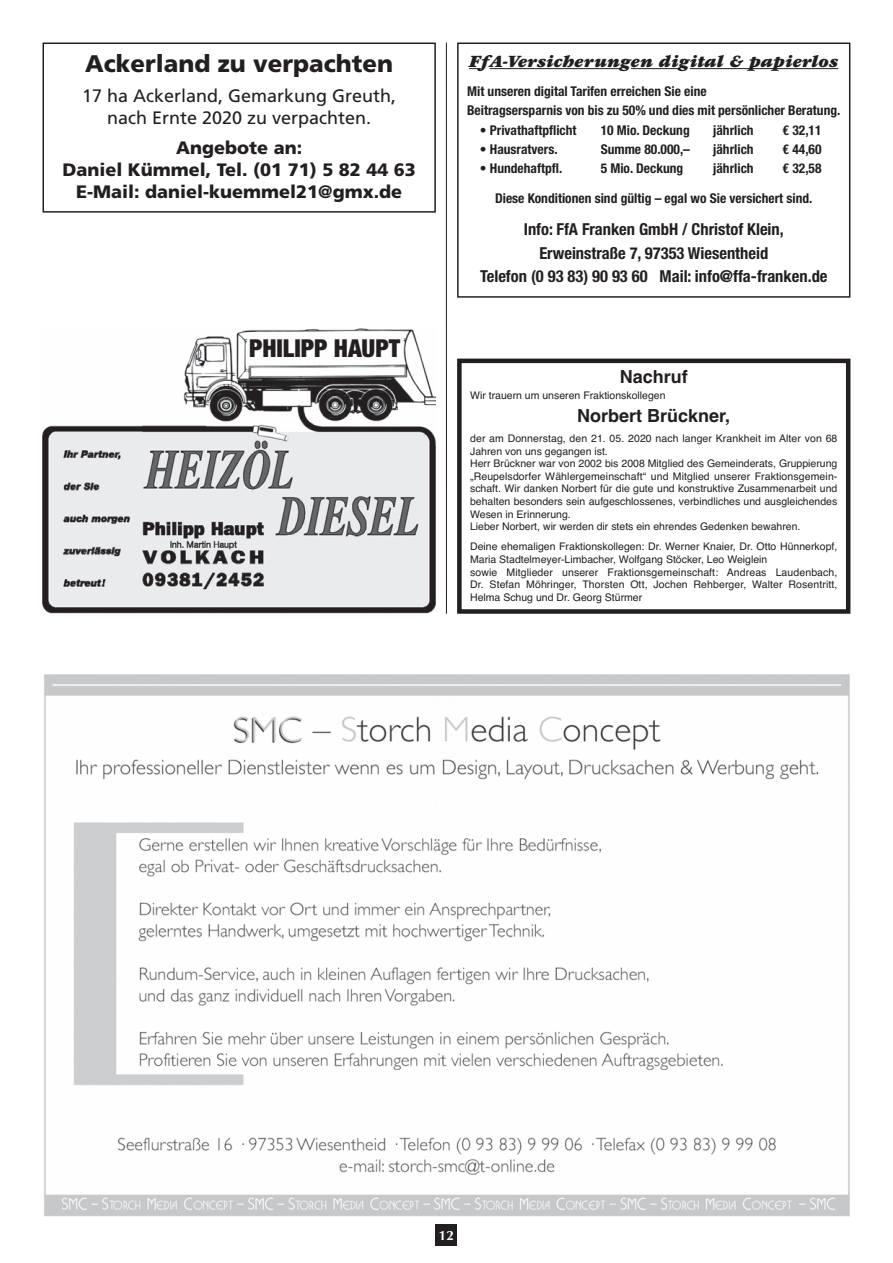
<style>
.page{position:relative;width:893px;height:1263px;background:#fff}
.page>*{position:absolute;margin:0;border:0;box-sizing:border-box;transform-origin:0 0}
.t1{font:900 condensed 24.75px "Helvetica Neue";color:#231f20}
.t2{font:900 24px "Frutiger";color:#231f20}
.t3{font:900 18px/21.6px "Frutiger";color:#231f20;text-align:center}
.t4{font:18px/21.6px "Frutiger";color:#231f20;text-align:center}
.t5{font:italic 900 18px "Garamond";color:#231f20}
.t6{font:700 18px "Helvetica";color:#231f20}
.t7{font:700 condensed 16.5px/23.4px "Helvetica Neue";color:#231f20;text-align:center}
.t8{font:700 condensed 13.5px/19.2px "Helvetica Neue";color:#231f20}
.t9{font:700 13.5px "Optima";color:#fff}
.t10{font:10.5px/12.6px "Helvetica";color:#231f20}
</style>
<div class="page">
<div style="left:436px;top:1225px;width:21px;height:21px;background:#231f20"></div>
<hr style="left:446px;top:43px;width:1px;height:571px;background:#231f20">
<img style="left:44px;top:675px;width:806px;height:541px">
<img style="left:42px;top:328px;width:394px;height:286px">
<div style="left:43px;top:43px;width:393px;height:170px;border:2px solid #231f20"></div>
<div style="left:457px;top:43px;width:393px;height:255px;border:2px solid #231f20"></div>
<svg style="left:469px;top:68px;width:12px;height:1px"></svg>
<hr style="left:490px;top:68px;width:130px;height:1px;background:#231f20">
<hr style="left:631px;top:68px;width:48px;height:1px;background:#231f20">
<hr style="left:690px;top:68px;width:148px;height:1px;background:#231f20">
<div style="left:457px;top:359px;width:393px;height:255px;border:4px solid #231f20"></div>
<h2 class="t2" style="left:85px;top:54px;width:310px">Ackerland zu verpachten</h2>
<h3 class="t4" style="left:82px;top:87px;width:316px">17 ha Ackerland, Gemarkung Greuth, nach Ernte 2020 zu verpachten.</h3>
<h3 class="t3" style="left:62px;top:139px;width:355px">Angebote an:<br>Daniel Kümmel, Tel. (01 71) 5 82 44 63<br>E-Mail: daniel-kuemmel21@gmx.de</h3>
<h1 class="t1" style="left:249px;top:328px;width:153px">PHILIPP HAUPT</h1>
<h3 class="t5" style="left:469px;top:55px;width:370px">FfA-Versicherungen digital &amp; papierlos</h3>
<p class="t8" style="left:467px;top:81px;width:375px">Mit unseren digital Tarifen erreichen Sie eine<br>Beitragsersparnis von bis zu 50% und dies mit persönlicher Beratung.</p>
<p class="t8" style="left:480px;top:119px;width:98px">• Privathaftpflicht</p>
<p class="t8" style="left:601px;top:119px;width:91px">10 Mio. Deckung</p>
<p class="t8" style="left:713px;top:119px;width:42px">jährlich</p>
<p class="t8" style="left:783px;top:119px;width:40px">€ 32,11</p>
<p class="t8" style="left:480px;top:138px;width:79px">• Hausratvers.</p>
<p class="t8" style="left:601px;top:138px;width:91px">Summe 80.000,–</p>
<p class="t8" style="left:713px;top:138px;width:42px">jährlich</p>
<p class="t8" style="left:783px;top:138px;width:40px">€ 44,60</p>
<p class="t8" style="left:480px;top:158px;width:84px">• Hundehaftpfl.</p>
<p class="t8" style="left:601px;top:158px;width:84px">5 Mio. Deckung</p>
<p class="t8" style="left:713px;top:158px;width:42px">jährlich</p>
<p class="t8" style="left:495px;top:152px;width:328px;line-height:29.7px;text-indent:288px">€ 32,58<br>Diese Konditionen sind gültig – egal wo Sie versichert sind.</p>
<h3 class="t7" style="left:480px;top:216px;width:349px">Info: FfA Franken GmbH / Christof Klein,<br>Erweinstraße 7, 97353 Wiesentheid<br>Telefon (0 93 83) 90 93 60 Mail: info@ffa-franken.de</h3>
<h3 class="t6" style="left:620px;top:367px;width:70px">Nachruf</h3>
<p class="t10" style="left:470px;top:389px;width:197px">Wir trauern um unseren Fraktionskollegen</p>
<h3 class="t6" style="left:577px;top:405px;width:155px">Norbert Brückner,</h3>
<p class="t10" style="left:470px;top:432px;width:369px">der am Donnerstag, den 21. 05. 2020 nach langer Krankheit im Alter von 68<br>Jahren von uns gegangen ist.<br>Herr Brückner war von 2002 bis 2008 Mitglied des Gemeinderats, Gruppierung „Reupelsdorfer Wählergemeinschaft“ und Mitglied unserer Fraktionsgemein&shy;schaft. Wir danken Norbert für die gute und konstruktive Zusammenarbeit und behalten besonders sein aufgeschlossenes, verbindliches und ausgleichendes Wesen in Erinnerung.<br>Lieber Norbert, wir werden dir stets ein ehrendes Gedenken bewahren.</p>
<p class="t10" style="left:470px;top:540px;width:369px">Deine ehemaligen Fraktionskollegen: Dr. Werner Knaier, Dr. Otto Hünnerkopf, Maria Stadtelmeyer-Limbacher, Wolfgang Stöcker, Leo Weiglein<br>sowie Mitglieder unserer Fraktionsgemeinschaft: Andreas Laudenbach, Dr. Stefan Möhringer, Thorsten Ott, Jochen Rehberger, Walter Rosentritt, Helma Schug und Dr. Georg Stürmer</p>
<p class="t9" style="left:439px;top:1227px;width:17px">12</p>
</div>
